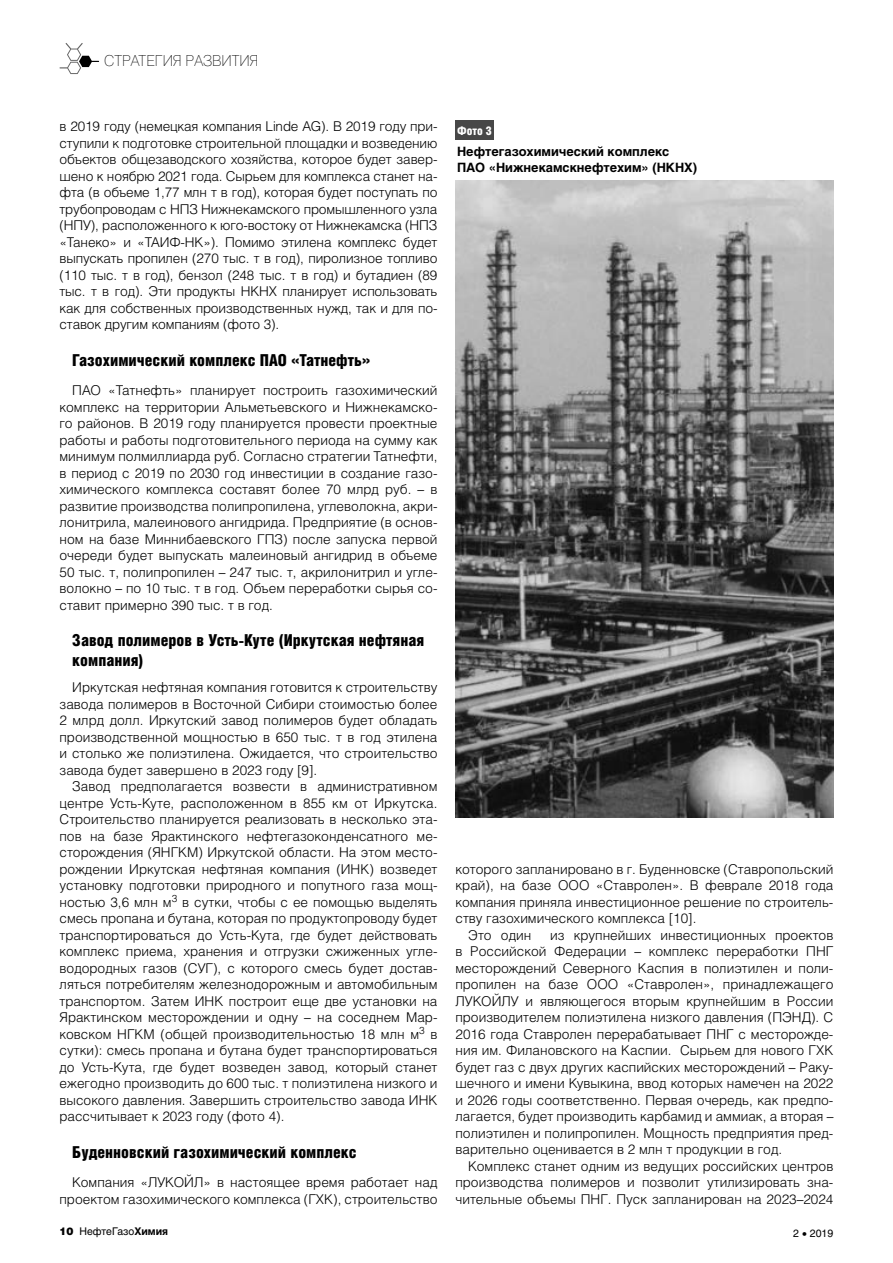
<style>
.page{position:relative;width:893px;height:1263px;background:#fff}
.page>*{position:absolute;margin:0;border:0;box-sizing:border-box;transform-origin:0 0}
.Заголовок_2{font:900 16.5px/19.8px "Helios Cond";color:#000}
.t1{font:15px "Helios Thin C";color:#000}
.Основной_текст{font:300 13.5px/16.5px "Helios";color:#000;text-align:justify}
.Рисунок_название{font:700 12.75px/15.3px "Helios C";color:#000}
.номер{font:900 12px "Helios Cond";color:#fff}
.t2{font:10.5px "Helios C";color:#000}
.s1{font-family:"Helios";font-weight:900}
.s2{font-weight:700}
</style>
<div class="page">
<svg style="left:60px;top:43px;width:39px;height:31px"></svg>
<div style="left:455px;top:121px;width:38px;height:19px;background:#474747"></div>
<img style="left:455px;top:181px;width:378px;height:637px">
<p class="t1" style="left:104px;top:52px;width:156px">СТРАТЕГИЯ РАЗВИТИЯ</p>
<p class="Основной_текст" style="left:60px;top:118px;width:379px">в 2019 году (немецкая компания Linde AG). В 2019 году при&shy;ступили к подготовке строительной площадки и возведению объектов общезаводского хозяйства, которое будет завер&shy;шено к ноябрю 2021 года. Сырьем для комплекса станет на&shy;фта (в объеме 1,77 млн т в год), которая будет поступать по трубопроводам с НПЗ Нижнекамского промышленного узла (НПУ), расположенного к юго-востоку от Нижнекамска (НПЗ «Танеко» и «ТАИФ-НК»). Помимо этилена комплекс будет выпускать пропилен (270 тыс. т в год), пиролизное топливо (110 тыс. т в год), бензол (248 тыс. т в год) и бутадиен (89 тыс. т в год). Эти продукты НКНХ планирует использовать как для собственных производственных нужд, так и для по&shy;ставок другим компаниям (фото 3).</p>
<p class="Заголовок_2" style="left:72px;top:350px;width:299px">Газохимический комплекс ПАО «Татнефть»</p>
<p class="Основной_текст" style="left:60px;top:382px;width:379px;text-indent:13px">ПАО «Татнефть» планирует построить газохимический комплекс на территории Альметьевского и Нижнекамско&shy;го районов. В 2019 году планируется провести проектные работы и работы подготовительного периода на сумму как минимум полмиллиарда руб. Согласно стратегии Татнефти, в период с 2019 по 2030 год инвестиции в создание газо&shy;химического комплекса составят более 70 млрд руб. – в развитие производства полипропилена, углеволокна, акри&shy;лонитрила, малеинового ангидрида. Предприятие (в основ&shy;ном на базе Миннибаевского ГПЗ) после запуска первой очереди будет выпускать малеиновый ангидрид в объеме 50 тыс. т, полипропилен – 247 тыс. т, акрилонитрил и угле&shy;волокно – по 10 тыс. т в год. Объем переработки сырья со&shy;ставит примерно 390 тыс. т в год.</p>
<p class="Заголовок_2" style="left:72px;top:630px;width:354px">Завод полимеров в Усть-Куте (Иркутская нефтяная компания)</p>
<p class="Основной_текст" style="left:60px;top:679px;width:379px;text-indent:13px">Иркутская нефтяная компания готовится к строительству завода полимеров в Восточной Сибири стоимостью более 2 млрд долл. Иркутский завод полимеров будет обладать производственной мощностью в 650 тыс. т в год этилена и столько же полиэтилена. Ожидается, что строительство завода будет завершено в 2023 году [9].</p>
<p class="Основной_текст" style="left:60px;top:778px;width:379px;text-indent:13px">Завод предполагается возвести в административном центре Усть-Куте, расположенном в 855 км от Иркутска.<br>Строительство планируется реализовать в несколько эта&shy;пов на базе Ярактинского нефтегазоконденсатного ме&shy;сторождения (ЯНГКМ) Иркутской области. На этом место&shy;рождении Иркутская нефтяная компания (ИНК) возведет установку подготовки природного и попутного газа мощ&shy;ностью 3,6 млн м<sup>3</sup> в сутки, чтобы с ее помощью выделять смесь пропана и бутана, которая по продуктопроводу будет транспортироваться до Усть-Кута, где будет действовать комплекс приема, хранения и отгрузки сжиженных угле&shy;водородных газов (СУГ), с которого смесь будет достав&shy;ляться потребителям железнодорожным и автомобильным транспортом. Затем ИНК построит еще две установки на Ярактинском месторождении и одну – на соседнем Мар&shy;ковском НГКМ (общей производительностью 18 млн м<sup>3</sup> в сутки): смесь пропана и бутана будет транспортироваться до Усть-Кута, где будет возведен завод, который станет ежегодно производить до 600 тыс. т полиэтилена низкого и высокого давления. Завершить строительство завода ИНК рассчитывает к 2023 году (фото 4).</p>
<p class="Заголовок_2" style="left:72px;top:1142px;width:286px">Буденновский газохимический комплекс</p>
<p class="Основной_текст" style="left:60px;top:1174px;width:379px;text-align:right">Компания «ЛУКОЙЛ» в настоящее время работает над проектом газохимического комплекса (ГХК), строительство</p>
<p class="номер" style="left:457px;top:124px;width:36px">Фото 3</p>
<p class="Рисунок_название" style="left:457px;top:144px;width:242px">Нефтегазохимический комплекс<br>ПАО «Нижнекамскнефтехим» (НКНХ)</p>
<p class="Основной_текст" style="left:455px;top:861px;width:379px">которого запланировано в г. Буденновске (Ставропольский край), на базе ООО «Ставролен». В феврале 2018 года компания приняла инвестиционное решение по строитель&shy;ству газохимического комплекса [10].</p>
<p class="Основной_текст" style="left:468px;top:927px;width:65px">Это один</p>
<p class="Основной_текст" style="left:455px;top:927px;width:379px;text-indent:95px">из крупнейших инвестиционных проектов в Российской Федерации – комплекс переработки ПНГ месторождений Северного Каспия в полиэтилен и поли&shy;пропилен на базе ООО «Ставролен», принадлежащего ЛУКОЙЛУ и являющегося вторым крупнейшим в России производителем полиэтилена низкого давления (ПЭНД). С 2016 года Ставролен перерабатывает ПНГ с месторожде&shy;ния им. Филановского на Каспии. Сырьем для нового ГХК будет газ с двух других каспийских месторождений – Раку&shy;шечного и имени Кувыкина, ввод которых намечен на 2022 и 2026 годы соответственно. Первая очередь, как предпо&shy;лагается, будет производить карбамид и аммиак, а вторая – полиэтилен и полипропилен. Мощность предприятия пред&shy;варительно оценивается в 2 млн т продукции в год.</p>
<p class="Основной_текст" style="left:455px;top:1157px;width:379px;text-indent:13px">Комплекс станет одним из ведущих российских центров производства полимеров и позволит утилизировать зна&shy;чительные объемы ПНГ. Пуск запланирован на 2023–2024</p>
<p class="t2" style="left:60px;top:1225px;width:110px"><span class="s1">10</span> НефтеГазо<span class="s2">Химия</span></p>
<p class="t2" style="left:793px;top:1227px;width:42px">2 • 2019</p>
</div>
